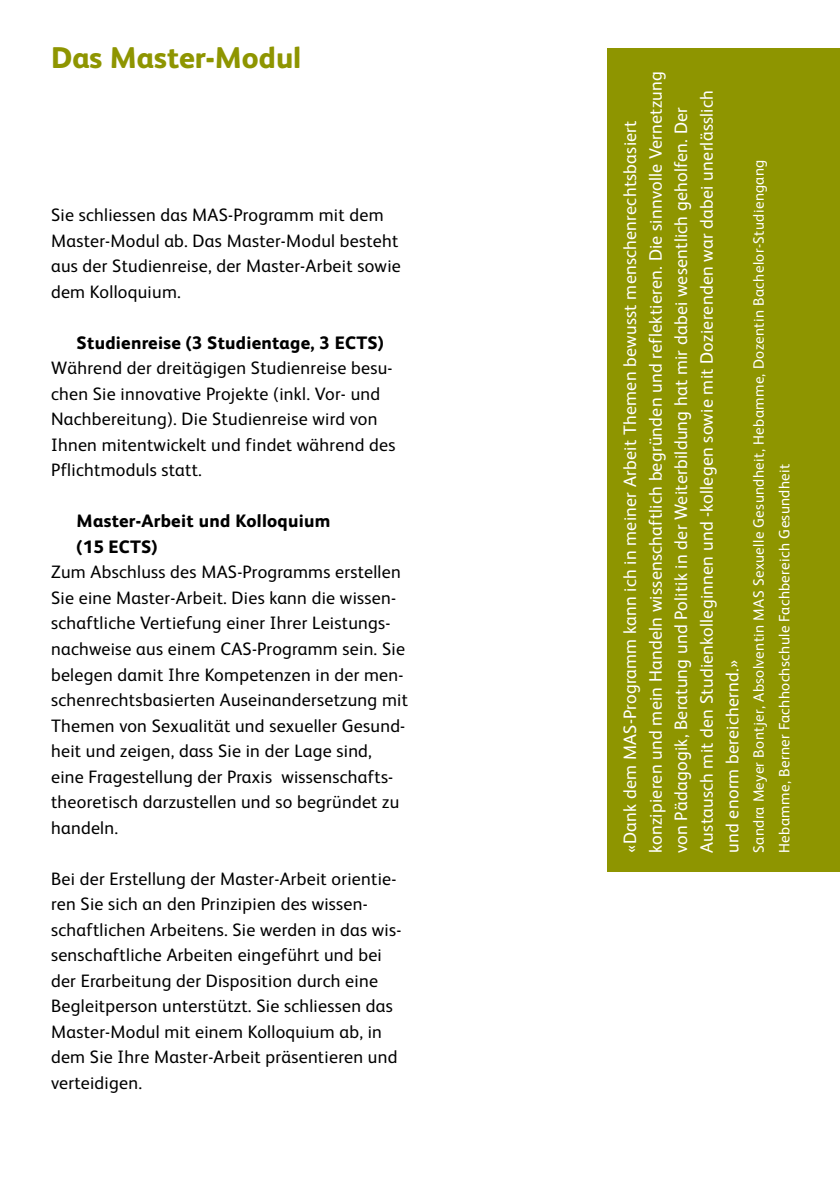
<style>
.page{position:relative;width:840px;height:1191px;background:#fff}
.page>*{position:absolute;margin:0;border:0;box-sizing:border-box;transform-origin:0 0}
.t1{font:800 30px "FS Albert";color:#8e9500}
.t2{font:18px/25.6px "FS Albert";letter-spacing:.015em;color:#000}
.t3{font:18px/25.6px "FS Albert";letter-spacing:.015em;color:#fff}
.t4{font:800 18px/25.6px "FS Albert";letter-spacing:.015em;color:#000}
.t5{font:15px/25.6px "FS Albert";letter-spacing:.025em;color:#fff}
</style>
<div class="page">
<div style="left:607px;top:49px;width:232px;height:823px;background:#8e9500"></div>
<h1 class="t1" style="left:51px;top:36px;width:252px">Das Master-Modul</h1>
<p class="t2" style="left:51px;top:201px;width:351px">Sie schliessen das MAS-Programm mit dem Master-Modul ab. Das Master-Modul besteht aus der Studienreise, der Master-Arbeit sowie dem Kolloquium.</p>
<p class="t4" style="left:77px;top:329px;width:308px">Studienreise (3 Studientage, 3 ECTS)</p>
<p class="t2" style="left:51px;top:354px;width:345px">Während der dreitägigen Studienreise besu&shy;chen Sie innovative Projekte (inkl. Vor- und Nachbereitung). Die Studienreise wird von Ihnen mitentwickelt und findet während des Pflichtmoduls statt.</p>
<p class="t4" style="left:77px;top:507px;width:255px">Master-Arbeit und Kolloquium (15 ECTS)</p>
<p class="t2" style="left:51px;top:558px;width:358px">Zum Abschluss des MAS-Programms erstellen Sie eine Master-Arbeit. Dies kann die wissen&shy;schaftliche Vertiefung einer Ihrer Leistungs&shy;nachweise aus einem CAS-Programm sein. Sie belegen damit Ihre Kompetenzen in der men&shy;schenrechtsbasierten Auseinandersetzung mit Themen von Sexualität und sexueller Gesund&shy;heit und zeigen, dass Sie in der Lage sind, eine Fragestellung der Praxis wissenschafts&shy;theoretisch darzustellen und so begründet zu handeln.</p>
<p class="t2" style="left:51px;top:864px;width:351px">Bei der Erstellung der Master-Arbeit orientie&shy;ren Sie sich an den Prinzipien des wissen&shy;schaftlichen Arbeitens. Sie werden in das wis&shy;senschaftliche Arbeiten eingeführt und bei der Erarbeitung der Disposition durch eine Begleitperson unterstützt. Sie schliessen das Master-Modul mit einem Kolloquium ab, in dem Sie Ihre Master-Arbeit präsentieren und verteidigen.</p>
<p class="t3" style="left:616px;top:853px;width:783px;rotate:-90deg">«Dank dem MAS-Programm kann ich in meiner Arbeit Themen bewusst menschenrechtsbasiert konzipieren und mein Handeln wissenschaftlich begründen und reflektieren. Die sinnvolle Vernetzung von Pädagogik, Beratung und Politik in der Weiterbildung hat mir dabei wesentlich geholfen. Der Austausch mit den Studienkolleginnen und -kollegen sowie mit Dozierenden war dabei unerlässlich und enorm bereichernd.»</p>
<p class="t5" style="left:744px;top:853px;width:695px;rotate:-90deg">Sandra Meyer Bontjer, Absolventin MAS Sexuelle Gesundheit, Hebamme, Dozentin Bachelor-Studiengang<br>Hebamme, Berner Fachhochschule Fachbereich Gesundheit</p>
</div>
